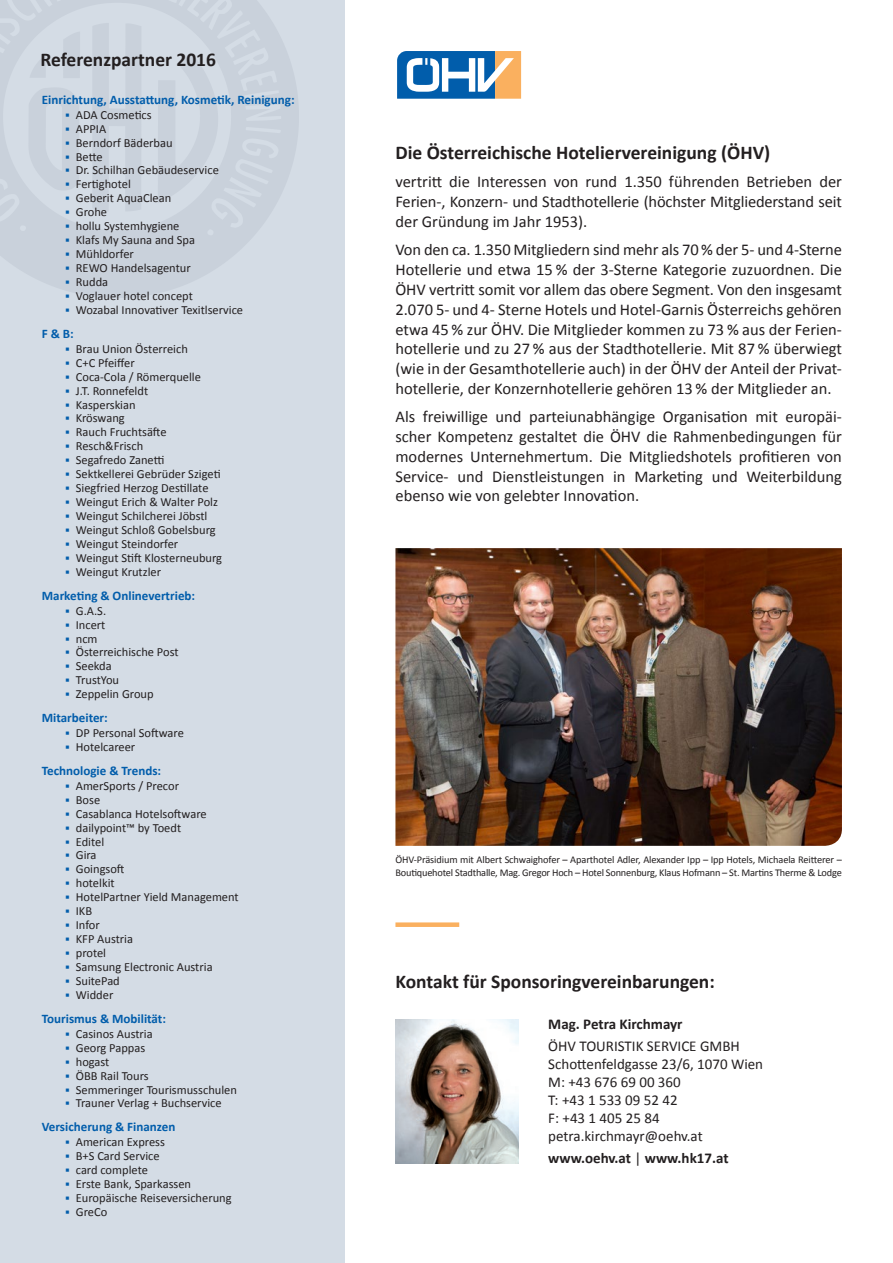
<style>
.page{position:relative;width:893px;height:1263px;background:#fff}
.page>*{position:absolute;margin:0;border:0;box-sizing:border-box;transform-origin:0 0}
.t1{font:700 19.5px "Calibri";color:#231f20}
.t2{font:16.5px/19.8px "Calibri";color:#231f20;text-align:justify}
.t3{font:15px/18px "Calibri";color:#231f20}
.t4{font:700 15px "Calibri";color:#231f20}
.t5{font:700 13.05px "Calibri";color:#015dab}
.t6{font:12.45px "Calibri";color:#231f20}
.t7{font:10.35px/12.5px "Calibri";letter-spacing:-.02em;color:#231f20}
.s1{color:#015dab}
.s2{font-weight:400}
</style>
<div class="page">
<div style="left:0;top:0;width:344px;height:1263px;background:#d4dce5"></div>
<svg style="left:397px;top:51px;width:124px;height:48px"></svg>
<img style="left:395px;top:548px;width:447px;height:298px">
<img style="left:395px;top:1019px;width:123px;height:144px">
<div style="left:395px;top:922px;width:64px;height:5px;background:#fab05f"></div>
<h1 class="t1" style="left:40px;top:47px;width:177px">Referenzpartner 2016</h1>
<p class="t5" style="left:42px;top:91px;width:254px">Einrichtung, Ausstattung, Kosmetik, Reinigung:</p>
<p class="t6" style="left:65px;top:107px;width:88px"><span class="s1">▪</span> ADA Cosmetics</p>
<p class="t6" style="left:65px;top:121px;width:43px"><span class="s1">▪</span> APPIA</p>
<p class="t6" style="left:65px;top:135px;width:109px"><span class="s1">▪</span> Berndorf Bäderbau</p>
<p class="t6" style="left:65px;top:149px;width:39px"><span class="s1">▪</span> Bette</p>
<p class="t6" style="left:65px;top:163px;width:155px"><span class="s1">▪</span> Dr. Schilhan Gebäudeservice</p>
<p class="t6" style="left:65px;top:177px;width:67px"><span class="s1">▪</span> Fertighotel</p>
<p class="t6" style="left:65px;top:190px;width:108px"><span class="s1">▪</span> Geberit AquaClean</p>
<p class="t6" style="left:65px;top:204px;width:43px"><span class="s1">▪</span> Grohe</p>
<p class="t6" style="left:65px;top:218px;width:116px"><span class="s1">▪</span> hollu Systemhygiene</p>
<p class="t6" style="left:65px;top:232px;width:131px"><span class="s1">▪</span> Klafs My Sauna and Spa</p>
<p class="t6" style="left:65px;top:246px;width:70px"><span class="s1">▪</span> Mühldorfer</p>
<p class="t6" style="left:65px;top:260px;width:127px"><span class="s1">▪</span> REWO Handelsagentur</p>
<p class="t6" style="left:65px;top:274px;width:44px"><span class="s1">▪</span> Rudda</p>
<p class="t6" style="left:65px;top:288px;width:129px"><span class="s1">▪</span> Voglauer hotel concept</p>
<p class="t6" style="left:65px;top:302px;width:179px"><span class="s1">▪</span> Wozabal Innovativer Texitlservice</p>
<p class="t5" style="left:42px;top:325px;width:34px">F &amp; B:</p>
<p class="t6" style="left:65px;top:341px;width:124px"><span class="s1">▪</span> Brau Union Österreich</p>
<p class="t6" style="left:65px;top:355px;width:71px"><span class="s1">▪</span> C+C Pfeiffer</p>
<p class="t6" style="left:65px;top:369px;width:137px"><span class="s1">▪</span> Coca-Cola / Römerquelle</p>
<p class="t6" style="left:65px;top:383px;width:84px"><span class="s1">▪</span> J.T. Ronnefeldt</p>
<p class="t6" style="left:65px;top:397px;width:72px"><span class="s1">▪</span> Kasperskian</p>
<p class="t6" style="left:65px;top:411px;width:61px"><span class="s1">▪</span> Kröswang</p>
<p class="t6" style="left:65px;top:425px;width:103px"><span class="s1">▪</span> Rauch Fruchtsäfte</p>
<p class="t6" style="left:65px;top:438px;width:80px"><span class="s1">▪</span> Resch&amp;Frisch</p>
<p class="t6" style="left:65px;top:452px;width:101px"><span class="s1">▪</span> Segafredo Zanetti</p>
<p class="t6" style="left:65px;top:466px;width:157px"><span class="s1">▪</span> Sektkellerei Gebrüder Szigeti</p>
<p class="t6" style="left:65px;top:480px;width:145px"><span class="s1">▪</span> Siegfried Herzog Destillate</p>
<p class="t6" style="left:65px;top:494px;width:154px"><span class="s1">▪</span> Weingut Erich &amp; Walter Polz</p>
<p class="t6" style="left:65px;top:508px;width:144px"><span class="s1">▪</span> Weingut Schilcherei Jöbstl</p>
<p class="t6" style="left:65px;top:522px;width:152px"><span class="s1">▪</span> Weingut Schloß Gobelsburg</p>
<p class="t6" style="left:65px;top:536px;width:115px"><span class="s1">▪</span> Weingut Steindorfer</p>
<p class="t6" style="left:65px;top:550px;width:158px"><span class="s1">▪</span> Weingut Stift Klosterneuburg</p>
<p class="t6" style="left:65px;top:564px;width:97px"><span class="s1">▪</span> Weingut Krutzler</p>
<p class="t5" style="left:42px;top:587px;width:155px">Marketing &amp; Onlinevertrieb:</p>
<p class="t6" style="left:65px;top:603px;width:42px"><span class="s1">▪</span> G.A.S.</p>
<p class="t6" style="left:65px;top:617px;width:42px"><span class="s1">▪</span> Incert</p>
<p class="t6" style="left:65px;top:631px;width:34px"><span class="s1">▪</span> ncm</p>
<p class="t6" style="left:65px;top:645px;width:115px"><span class="s1">▪</span> Österreichische Post</p>
<p class="t6" style="left:65px;top:659px;width:48px"><span class="s1">▪</span> Seekda</p>
<p class="t6" style="left:65px;top:672px;width:55px"><span class="s1">▪</span> TrustYou</p>
<p class="t6" style="left:65px;top:686px;width:90px"><span class="s1">▪</span> Zeppelin Group</p>
<p class="t5" style="left:42px;top:710px;width:68px">Mitarbeiter:</p>
<p class="t6" style="left:65px;top:725px;width:120px"><span class="s1">▪</span> DP Personal Software</p>
<p class="t6" style="left:65px;top:739px;width:72px"><span class="s1">▪</span> Hotelcareer</p>
<p class="t5" style="left:42px;top:762px;width:121px">Technologie &amp; Trends:</p>
<p class="t6" style="left:65px;top:778px;width:115px"><span class="s1">▪</span> AmerSports / Precor</p>
<p class="t6" style="left:65px;top:792px;width:37px"><span class="s1">▪</span> Bose</p>
<p class="t6" style="left:65px;top:806px;width:143px"><span class="s1">▪</span> Casablanca Hotelsoftware</p>
<p class="t6" style="left:65px;top:820px;width:117px"><span class="s1">▪</span> dailypoint™ by Toedt</p>
<p class="t6" style="left:65px;top:834px;width:41px"><span class="s1">▪</span> Editel</p>
<p class="t6" style="left:65px;top:848px;width:33px"><span class="s1">▪</span> Gira</p>
<p class="t6" style="left:65px;top:861px;width:61px"><span class="s1">▪</span> Goingsoft</p>
<p class="t6" style="left:65px;top:875px;width:51px"><span class="s1">▪</span> hotelkit</p>
<p class="t6" style="left:65px;top:889px;width:175px"><span class="s1">▪</span> HotelPartner Yield Management</p>
<p class="t6" style="left:65px;top:903px;width:29px"><span class="s1">▪</span> IKB</p>
<p class="t6" style="left:65px;top:917px;width:36px"><span class="s1">▪</span> Infor</p>
<p class="t6" style="left:65px;top:931px;width:69px"><span class="s1">▪</span> KFP Austria</p>
<p class="t6" style="left:65px;top:945px;width:42px"><span class="s1">▪</span> protel</p>
<p class="t6" style="left:65px;top:959px;width:149px"><span class="s1">▪</span> Samsung Electronic Austria</p>
<p class="t6" style="left:65px;top:973px;width:56px"><span class="s1">▪</span> SuitePad</p>
<p class="t6" style="left:65px;top:987px;width:50px"><span class="s1">▪</span> Widder</p>
<p class="t5" style="left:42px;top:1010px;width:126px">Tourismus &amp; Mobilität:</p>
<p class="t6" style="left:65px;top:1026px;width:89px"><span class="s1">▪</span> Casinos Austria</p>
<p class="t6" style="left:65px;top:1040px;width:82px"><span class="s1">▪</span> Georg Pappas</p>
<p class="t6" style="left:65px;top:1054px;width:46px"><span class="s1">▪</span> hogast</p>
<p class="t6" style="left:65px;top:1068px;width:85px"><span class="s1">▪</span> ÖBB Rail Tours</p>
<p class="t6" style="left:65px;top:1082px;width:173px"><span class="s1">▪</span> Semmeringer Tourismusschulen</p>
<p class="t6" style="left:65px;top:1095px;width:158px"><span class="s1">▪</span> Trauner Verlag + Buchservice</p>
<p class="t5" style="left:42px;top:1119px;width:135px">Versicherung &amp; Finanzen</p>
<p class="t6" style="left:65px;top:1134px;width:101px"><span class="s1">▪</span> American Express</p>
<p class="t6" style="left:65px;top:1148px;width:96px"><span class="s1">▪</span> B+S Card Service</p>
<p class="t6" style="left:65px;top:1162px;width:84px"><span class="s1">▪</span> card complete</p>
<p class="t6" style="left:65px;top:1176px;width:127px"><span class="s1">▪</span> Erste Bank, Sparkassen</p>
<p class="t6" style="left:65px;top:1190px;width:168px"><span class="s1">▪</span> Europäische Reiseversicherung</p>
<p class="t6" style="left:65px;top:1204px;width:44px"><span class="s1">▪</span> GreCo</p>
<h1 class="t1" style="left:395px;top:141px;width:376px">Die Österreichische Hoteliervereinigung (ÖHV)</h1>
<h2 class="t2" style="left:395px;top:171px;width:448px">vertritt die Interessen von rund 1.350 führenden Betrieben der Ferien-, Konzern- und Stadthotellerie (höchster Mitgliederstand seit der Gründung im Jahr 1953).</h2>
<p class="t2" style="left:395px;top:239px;width:448px">Von den ca. 1.350 Mitgliedern sind mehr als 70 % der 5- und 4-Sterne Hotellerie und etwa 15 % der 3-Sterne Kategorie zuzuordnen. Die ÖHV vertritt somit vor allem das obere Segment. Von den insgesamt 2.070 5- und 4- Sterne Hotels und Hotel-Garnis Österreichs gehören etwa 45 % zur ÖHV. Die Mitglieder kommen zu 73 % aus der Ferien&shy;hotellerie und zu 27 % aus der Stadthotellerie. Mit 87 % überwiegt (wie in der Gesamthotellerie auch) in der ÖHV der Anteil der Privat&shy;hotellerie, der Konzernhotellerie gehören 13 % der Mitglieder an.</p>
<p class="t2" style="left:395px;top:406px;width:448px">Als freiwillige und parteiunabhängige Organisation mit europäi&shy;scher Kompetenz gestaltet die ÖHV die Rahmenbedingungen für modernes Unternehmertum. Die Mitgliedshotels profitieren von Service- und Dienstleistungen in Marketing und Weiterbildung ebenso wie von gelebter Innovation.</p>
<p class="t7" style="left:395px;top:853px;width:448px">ÖHV-Präsidium mit Albert Schwaighofer – Aparthotel Adler, Alexander Ipp – Ipp Hotels, Michaela Reitterer –<br>Boutiquehotel Stadthalle, Mag. Gregor Hoch – Hotel Sonnenburg, Klaus Hofmann – St. Martins Therme &amp; Lodge</p>
<h1 class="t1" style="left:395px;top:970px;width:321px">Kontakt für Sponsoringvereinbarungen:</h1>
<p class="t4" style="left:548px;top:1014px;width:136px">Mag. Petra Kirchmayr</p>
<p class="t3" style="left:548px;top:1036px;width:216px">ÖHV TOURISTIK SERVICE GMBH<br>Schottenfeldgasse 23/6, 1070 Wien<br>M: +43 676 69 00 360<br>T: +43 1 533 09 52 42<br>F: +43 1 405 25 84 petra.kirchmayr@oehv.at</p>
<p class="t4" style="left:548px;top:1149px;width:182px">www.oehv.at <span class="s2">|</span> www.hk17.at</p>
</div>
